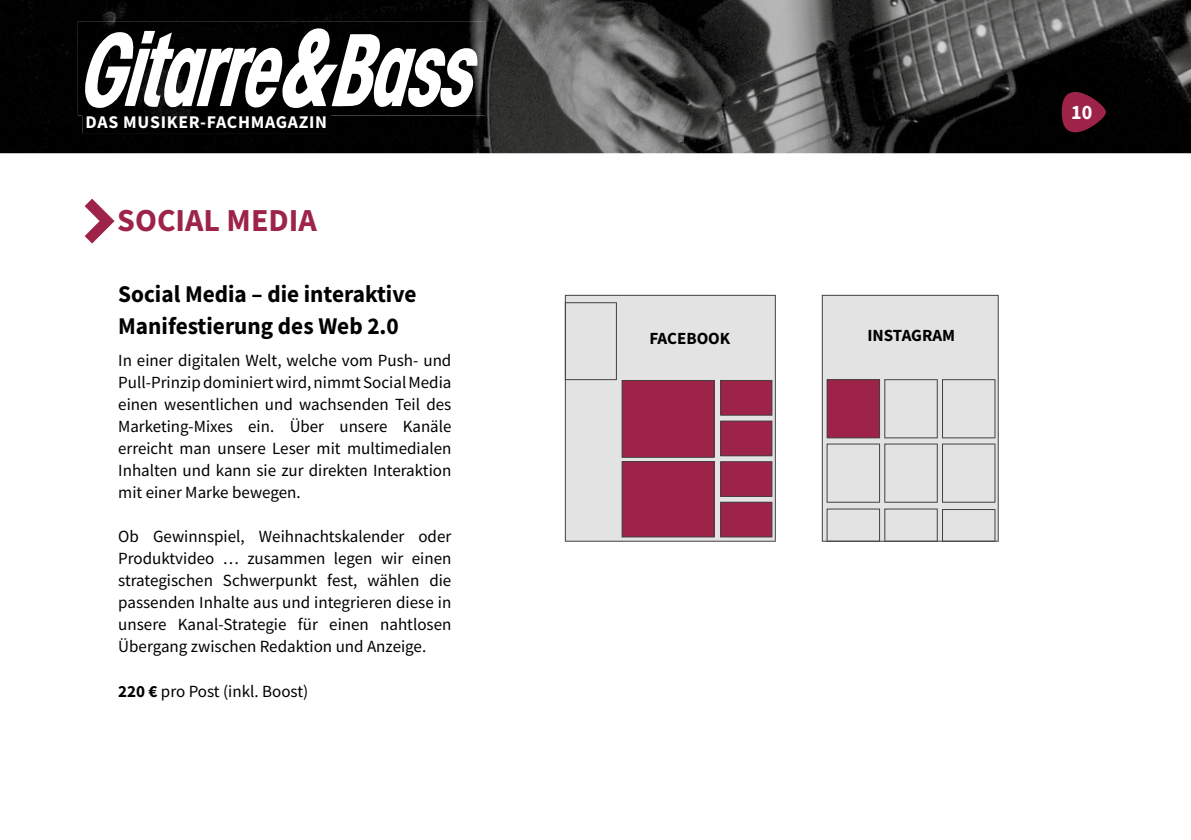
<style>
.page{position:relative;width:1191px;height:840px;background:#fff}
.page>*{position:absolute;margin:0;border:0;box-sizing:border-box;transform-origin:0 0}
.t1{font:700 32px "Source Sans Pro";color:#9d2448}
.t2{font:700 24px/32px "Source Sans Pro";color:#000}
.t3{font:700 20px "Source Sans Pro";color:#fff}
.t4{font:700 17.8px "Source Sans Pro";letter-spacing:.04em;color:#fff}
.t5{font:17px/22px "Source Sans Pro";color:#000;text-align:justify}
.t6{font:700 17px "Source Sans Pro";color:#000}
.s1{font-weight:700}
</style>
<div class="page">
<img style="left:0;top:0;width:1191px;height:153px">
<div style="left:82px;top:115px;width:248px;height:18px;background:#000"></div>
<img style="left:87px;top:116px;width:239px;height:12px">
<img style="left:78px;top:21px;width:407px;height:94px">
<svg style="left:83px;top:27px;width:395px;height:83px"></svg>
<svg style="left:1061px;top:92px;width:45px;height:40px"></svg>
<svg style="left:565px;top:295px;width:211px;height:246px;fill:#e4e3e3"></svg>
<div style="left:821px;top:295px;width:177px;height:246px;background:#e4e3e3"></div>
<svg style="left:85px;top:198px;width:30px;height:45px"></svg>
<svg style="left:720px;top:380px;width:52px;height:157px"></svg>
<svg style="left:565px;top:302px;width:149px;height:235px"></svg>
<svg style="left:826px;top:379px;width:169px;height:123px"></svg>
<svg style="left:826px;top:508px;width:169px;height:33px"></svg>
<p class="t4" style="left:85px;top:113px;width:243px">DAS MUSIKER-FACHMAGAZIN</p>
<h1 class="t1" style="left:117px;top:204px;width:201px">SOCIAL MEDIA</h1>
<h2 class="t2" style="left:118px;top:277px;width:300px">Social Media – die interaktive<br>Manifestierung des Web 2.0</h2>
<p class="t5" style="left:118px;top:350px;width:335px">In einer digitalen Welt, welche vom Push- und Pull-Prinzip dominiert wird, nimmt Social Media einen wesentlichen und wachsenden Teil des Marketing-Mixes ein. Über unsere Kanäle erreicht man unsere Leser mit multimedialen Inhalten und kann sie zur direkten Interaktion mit einer Marke bewegen.</p>
<p class="t5" style="left:118px;top:526px;width:335px">Ob Gewinnspiel, Weihnachtskalender oder Produktvideo … zusammen legen wir einen strategischen Schwerpunkt fest, wählen die passenden Inhalte aus und integrieren diese in unsere Kanal-Strategie für einen nahtlosen Übergang zwischen Redaktion und Anzeige.</p>
<p class="t5" style="left:118px;top:680px;width:191px"><span class="s1">220 €</span> pro Post (inkl. Boost)</p>
<p class="t6" style="left:649px;top:330px;width:83px">FACEBOOK</p>
<p class="t6" style="left:867px;top:327px;width:89px">INSTAGRAM</p>
<p class="t3" style="left:1071px;top:98px;width:23px">10</p>
</div>
